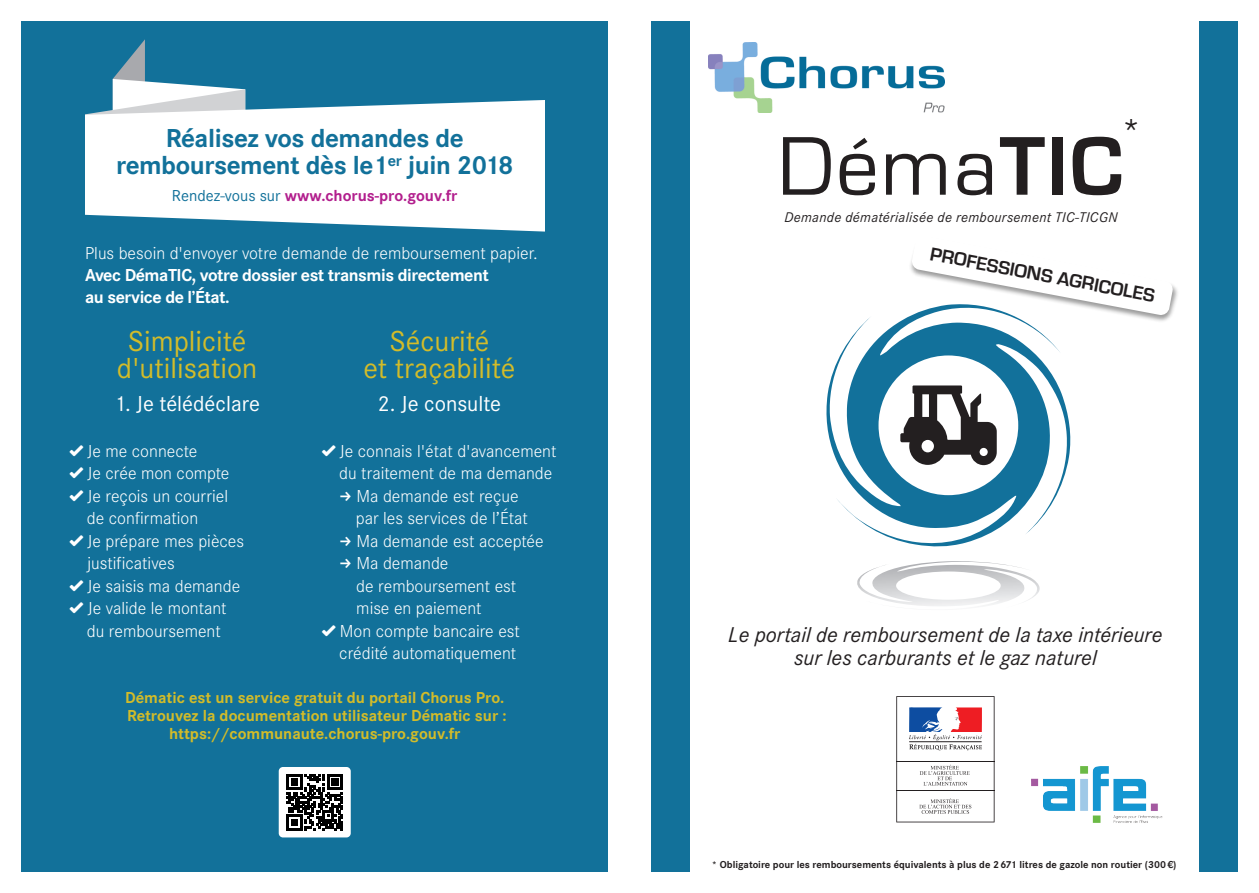
<style>
.page{position:relative;width:1259px;height:893px;background:#fff}
.page>*{position:absolute;margin:0;border:0;box-sizing:border-box;transform-origin:0 0}
.t1{font:86.25px "Eurostile";color:#231f20}
.t2{font:33px "Eurostile";color:#231f20}
.t3{font:30px/27px "Corporate S";color:#d3bc29;text-align:center}
.t4{font:700 27px/27px "Corporate S";letter-spacing:-.015em;color:#12719a;text-align:center}
.t5{font:22.5px "Corporate S";color:#fff}
.t6{font:italic 22.2px/22.2px "Corporate S";color:#231f20;text-align:center}
.t7{font:700 19.5px "Eurostile";color:#231f20}
.t8{font:300 18px/22.5px "Corporate S";color:#fff}
.t9{font:700 18px/21.6px "Corporate S";letter-spacing:-.025em;color:#fff}
.t10{font:700 16.5px/18px "Corporate S";color:#d3bc29;text-align:center}
.t11{font:700 16.5px "Corporate S";color:#b21e8d}
.t12{font:italic 14.55px "Corporate S";letter-spacing:.02em;color:#231f20}
.t13{font:700 10.5px "Corporate S";color:#231f20}
.s1{font-weight:400;color:#12719a}
.s2{font-family:"Web Hosting Hub Glyphs";font-weight:400;font-size:13.5px}
.s3{font-weight:700}
</style>
<div class="page">
<div style="left:21px;top:21px;width:587px;height:851px;background:#12719a"></div>
<svg style="left:826px;top:317px;width:245px;height:230px"></svg>
<svg style="left:857px;top:561px;width:183px;height:45px"></svg>
<svg style="left:900px;top:385px;width:96px;height:80px"></svg>
<img style="left:708px;top:42px;width:236px;height:70px">
<svg style="left:896px;top:696px;width:98px;height:126px"></svg>
<svg style="left:112px;top:39px;width:133px;height:61px"></svg>
<svg style="left:85px;top:100px;width:459px;height:132px;background:#e7f0f4"></svg>
<div style="left:1199px;top:21px;width:38px;height:851px;background:#12719a"></div>
<div style="left:651px;top:21px;width:38px;height:851px;background:#12719a"></div>
<img style="left:901px;top:263px;width:277px;height:66px">
<svg style="left:911px;top:260px;width:262px;height:56px"></svg>
<svg style="left:279px;top:767px;width:72px;height:70px;background:#8e8e8f"></svg>
<img style="left:1031px;top:766px;width:132px;height:57px">
<h3 class="t4" style="left:116px;top:125px;width:399px">Réalisez vos demandes de remboursement dès le1<sup>er</sup> juin 2018</h3>
<p class="t11" style="left:172px;top:186px;width:287px"><span class="s1">Rendez-vous sur</span> www.chorus-pro.gouv.fr</p>
<p class="t8" style="left:85px;top:242px;width:454px">Plus besoin d'envoyer votre demande de remboursement papier.</p>
<p class="t9" style="left:85px;top:264px;width:405px">Avec DémaTIC, votre dossier est transmis directement au service de l’État.</p>
<h3 class="t3" style="left:117px;top:327px;width:142px">Simplicité d'utilisation</h3>
<p class="t5" style="left:114px;top:390px;width:147px">1. Je télédéclare</p>
<p class="t8" style="left:70px;top:439px;width:129px"><span class="s2">✓</span> Je me connecte</p>
<p class="t8" style="left:70px;top:462px;width:161px"><span class="s2">✓</span> Je crée mon compte</p>
<p class="t8" style="left:87px;top:484px;width:143px;text-indent:-17px"><span class="s2">✓</span> Je reçois un courriel de confirmation</p>
<p class="t8" style="left:87px;top:529px;width:159px;text-indent:-17px"><span class="s2">✓</span> Je prépare mes pièces justificatives</p>
<p class="t8" style="left:70px;top:574px;width:172px"><span class="s2">✓</span> Je saisis ma demande</p>
<p class="t8" style="left:87px;top:597px;width:141px;text-indent:-17px"><span class="s2">✓</span> Je valide le montant du remboursement</p>
<h3 class="t3" style="left:364px;top:327px;width:153px">Sécurité<br>et traçabilité</h3>
<p class="t5" style="left:378px;top:390px;width:125px">2. Je consulte</p>
<p class="t8" style="left:322px;top:439px;width:236px"><span class="s2">✓</span> Je connais l'état d'avancement</p>
<p class="t8" style="left:339px;top:462px;width:214px">du traitement de ma demande</p>
<p class="t8" style="left:356px;top:484px;width:164px">Ma demande est reçue</p>
<p class="t8" style="left:356px;top:507px;width:174px">par les services de l’état</p>
<p class="t8" style="left:356px;top:529px;width:189px">Ma demande est acceptée</p>
<p class="t8" style="left:356px;top:552px;width:93px">Ma demande</p>
<p class="t8" style="left:356px;top:574px;width:161px">de remboursement est</p>
<p class="t8" style="left:356px;top:597px;width:127px">mise en paiement</p>
<p class="t8" style="left:322px;top:619px;width:199px;text-align:right"><span class="s2">✓</span> Mon compte bancaire est crédité automatiquement</p>
<p class="t10" style="left:125px;top:688px;width:383px">Dématic est un service gratuit du portail Chorus Pro.<br>Retrouvez la documentation utilisateur Dématic sur : https://communaute.chorus-pro.gouv.fr</p>
<h2 class="t2" style="left:1121px;top:111px;width:22px">*</h2>
<h1 class="t1" style="left:777px;top:120px;width:347px">Déma<span class="s3">TIC</span></h1>
<p class="t12" style="left:784px;top:208px;width:335px">Demande dématérialisée de remboursement TIC-TICGN</p>
<p class="t7" style="left:932px;top:241px;width:230px;rotate:11deg">PROFESSIONS AGRICOLES</p>
<p class="t6" style="left:728px;top:624px;width:436px">Le portail de remboursement de la taxe intérieure sur les carburants et le gaz naturel</p>
<p class="t13" style="left:712px;top:859px;width:466px">* Obligatoire pour les remboursements équivalents à plus de 2671 litres de gazole non routier (300€)</p>
</div>
